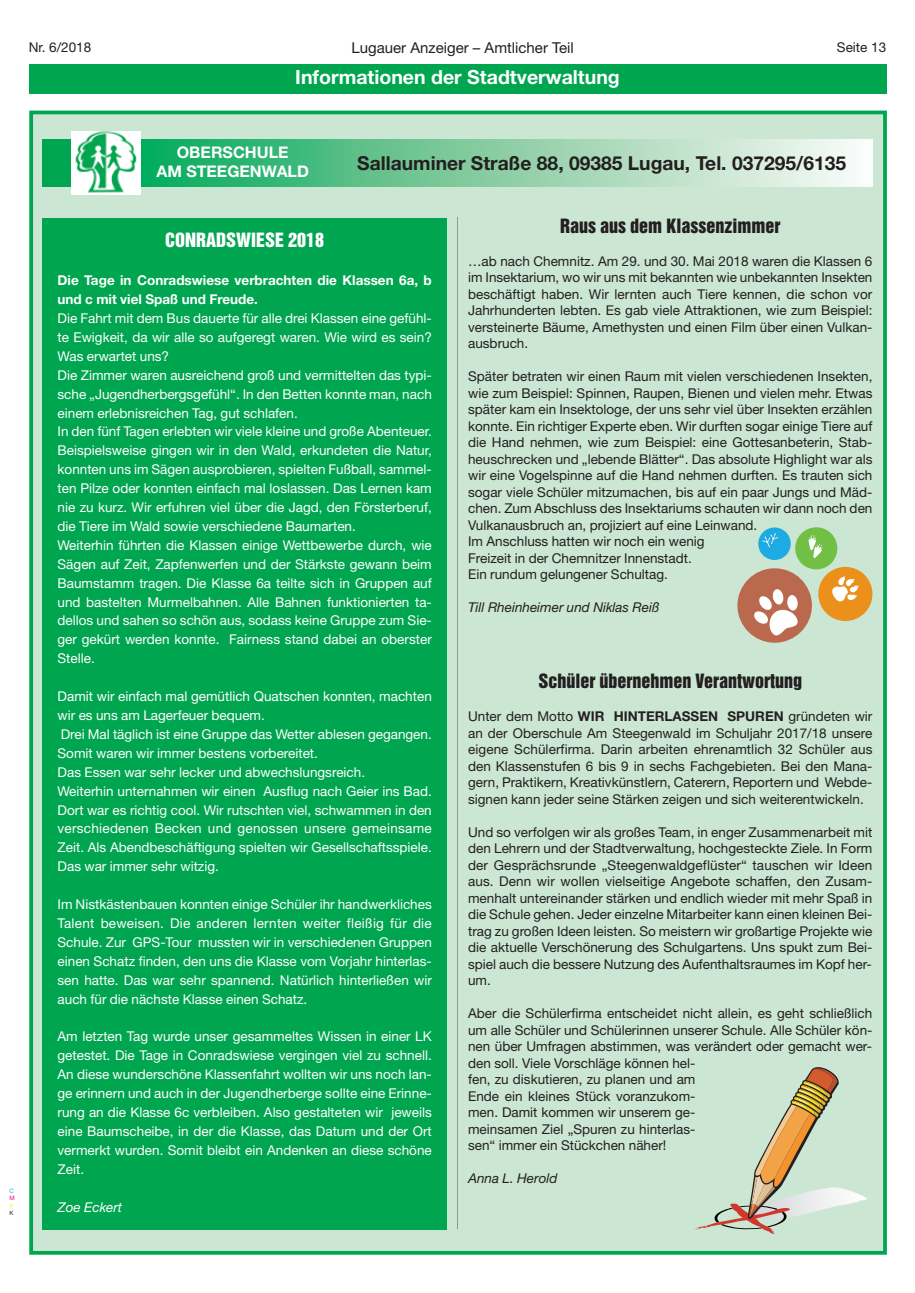
<style>
.page{position:relative;width:915px;height:1293px;background:#fff}
.page>*{position:absolute;margin:0;border:0;box-sizing:border-box;transform-origin:0 0}
.t1{font:700 19.5px "Helvetica Neue";color:#fff}
.t2{font:700 19.2px "Helvetica Neue";color:#231f20}
.t3{font:18px "Helvetica Inserat";color:#231f20}
.t4{font:18px "Helvetica Inserat";color:#fff}
.t5{font:700 16.05px/19.2px "Helvetica Neue";color:#fff;text-align:center}
.t6{font:15px "Helvetica Neue";color:#231f20}
.t7{font:13.5px/16.5px "Helvetica Neue";color:#231f20;text-align:justify}
.t8{font:13.5px/18.9px "Helvetica Neue";color:#fff}
.t9{font:700 13.5px/18.9px "Helvetica Neue";color:#fff}
.t10{font:italic 13.5px "Helvetica Neue";color:#231f20}
.t11{font:italic 13.5px "Helvetica Neue";color:#fff}
.t12{font:6px "Helvetica Neue";color:#00aeef}
.t13{font:6px "Helvetica Neue";color:#ed028c}
.t14{font:6px "Helvetica Neue";color:#fff101}
.t15{font:6px "Helvetica Neue";color:#231f20}
.s1{font-weight:700}
</style>
<div class="page">
<div style="left:29px;top:64px;width:857px;height:30px;background:#00a54f"></div>
<div style="left:33px;top:114px;width:849px;height:1137px;background:#cbe6d3"></div>
<div style="left:29px;top:111px;width:857px;height:1143px;border:4px solid #00a54f"></div>
<svg style="left:43px;top:139px;width:828px;height:47px;background:#80cea3"></svg>
<img style="left:72px;top:131px;width:68px;height:64px">
<hr style="left:457px;top:217px;width:1px;height:1012px;background:#939598">
<div style="left:43px;top:218px;width:403px;height:1011px;background:#00a54f"></div>
<div style="left:737px;top:568px;width:74px;height:75px;background:#ba694e;border-radius:50%"></div>
<svg style="left:752px;top:589px;width:49px;height:52px"></svg>
<div style="left:818px;top:567px;width:54px;height:54px;background:#eb901b;border-radius:50%"></div>
<svg style="left:832px;top:576px;width:26px;height:26px"></svg>
<svg style="left:758px;top:527px;width:81px;height:42px"></svg>
<hr style="left:866px;top:1187px;width:1px;height:32px;background:#fff">
<svg style="left:695px;top:1067px;width:171px;height:167px"></svg>
<p class="t7" style="left:29px;top:40px;width:64px">Nr. 6/2018</p>
<p class="t6" style="left:351px;top:42px;width:224px">Lugauer Anzeiger – Amtlicher Teil</p>
<p class="t7" style="left:836px;top:40px;width:51px">Seite 13</p>
<h1 class="t1" style="left:295px;top:70px;width:326px">Informationen der Stadtverwaltung</h1>
<p class="t12" style="left:9px;top:1188px;width:6px">C</p>
<p class="t13" style="left:9px;top:1196px;width:7px">M</p>
<p class="t14" style="left:9px;top:1203px;width:5px">Y</p>
<p class="t15" style="left:9px;top:1210px;width:6px">K</p>
<p class="t5" style="left:156px;top:144px;width:154px">OBERSCHULE<br>AM STEEGENWALD</p>
<h2 class="t2" style="left:357px;top:156px;width:490px">Sallauminer Straße 88, 09385 Lugau, Tel. 037295/6135</h2>
<h3 class="t4" style="left:165px;top:233px;width:161px">CONRADSWIESE 2018</h3>
<p class="t9" style="left:58px;top:272px;width:375px">Die Tage in Conradswiese verbrachten die Klassen 6a, b und c mit viel Spaß und Freude.</p>
<p class="t8" style="left:58px;top:310px;width:375px">Die Fahrt mit dem Bus dauerte für alle drei Klassen eine gefühl&shy;te Ewigkeit, da wir alle so aufgeregt waren. Wie wird es sein?<br>Was erwartet uns?<br>Die Zimmer waren ausreichend groß und vermittelten das typi&shy;sche „Jugendherbergsgefühl“. In den Betten konnte man, nach einem erlebnisreichen Tag, gut schlafen.<br>In den fünf Tagen erlebten wir viele kleine und große Abenteuer.<br>Beispielsweise gingen wir in den Wald, erkundeten die Natur, konnten uns im Sägen ausprobieren, spielten Fußball, sammel&shy;ten Pilze oder konnten einfach mal loslassen. Das Lernen kam nie zu kurz. Wir erfuhren viel über die Jagd, den Försterberuf, die Tiere im Wald sowie verschiedene Baumarten.<br>Weiterhin führten die Klassen einige Wettbewerbe durch, wie Sägen auf Zeit, Zapfenwerfen und der Stärkste gewann beim Baumstamm tragen. Die Klasse 6a teilte sich in Gruppen auf und bastelten Murmelbahnen. Alle Bahnen funktionierten ta&shy;dellos und sahen so schön aus, sodass keine Gruppe zum Sie&shy;ger gekürt werden konnte. Fairness stand dabei an oberster Stelle.</p>
<p class="t8" style="left:58px;top:688px;width:375px">Damit wir einfach mal gemütlich Quatschen konnten, machten wir es uns am Lagerfeuer bequem.<br>Drei Mal täglich ist eine Gruppe das Wetter ablesen gegangen.<br>Somit waren wir immer bestens vorbereitet.<br>Das Essen war sehr lecker und abwechslungsreich.<br>Weiterhin unternahmen wir einen Ausflug nach Geier ins Bad.<br>Dort war es richtig cool. Wir rutschten viel, schwammen in den verschiedenen Becken und genossen unsere gemeinsame Zeit. Als Abendbeschäftigung spielten wir Gesellschaftsspiele.<br>Das war immer sehr witzig.</p>
<p class="t8" style="left:58px;top:896px;width:375px;text-align:justify">Im Nistkästenbauen konnten einige Schüler ihr handwerkliches Talent beweisen. Die anderen lernten weiter fleißig für die Schule. Zur GPS-Tour mussten wir in verschiedenen Gruppen einen Schatz finden, den uns die Klasse vom Vorjahr hinterlas&shy;sen hatte. Das war sehr spannend. Natürlich hinterließen wir auch für die nächste Klasse einen Schatz.</p>
<p class="t8" style="left:58px;top:1028px;width:375px;text-align:justify">Am letzten Tag wurde unser gesammeltes Wissen in einer LK getestet. Die Tage in Conradswiese vergingen viel zu schnell.<br>An diese wunderschöne Klassenfahrt wollten wir uns noch lan&shy;ge erinnern und auch in der Jugendherberge sollte eine Erinne&shy;rung an die Klasse 6c verbleiben. Also gestalteten wir jeweils eine Baumscheibe, in der die Klasse, das Datum und der Ort vermerkt wurden. Somit bleibt ein Andenken an diese schöne Zeit.</p>
<p class="t11" style="left:58px;top:1202px;width:66px">Zoe Eckert</p>
<h3 class="t3" style="left:560px;top:218px;width:222px">Raus aus dem Klassenzimmer</h3>
<p class="t7" style="left:468px;top:254px;width:405px">…ab nach Chemnitz. Am 29. und 30. Mai 2018 waren die Klassen 6 im Insektarium, wo wir uns mit bekannten wie unbekannten Insekten beschäftigt haben. Wir lernten auch Tiere kennen, die schon vor Jahrhunderten lebten. Es gab viele Attraktionen, wie zum Beispiel: versteinerte Bäume, Amethysten und einen Film über einen Vulkan&shy;ausbruch.</p>
<p class="t7" style="left:468px;top:370px;width:405px;text-align:left">Später betraten wir einen Raum mit vielen verschiedenen Insekten, wie zum Beispiel: Spinnen, Raupen, Bienen und vielen mehr. Etwas später kam ein Insektologe, der uns sehr viel über Insekten erzählen konnte. Ein richtiger Experte eben. Wir durften sogar einige Tiere auf die Hand nehmen, wie zum Beispiel: eine Gottesanbeterin, Stab&shy;heuschrecken und „lebende Blätter“. Das absolute Highlight war als wir eine Vogelspinne auf die Hand nehmen durften. Es trauten sich sogar viele Schüler mitzumachen, bis auf ein paar Jungs und Mäd&shy;chen. Zum Abschluss des Insektariums schauten wir dann noch den Vulkanausbruch an, projiziert auf eine Leinwand.<br>Im Anschluss hatten wir noch ein wenig<br>Freizeit in der Chemnitzer Innenstadt.<br>Ein rundum gelungener Schultag.</p>
<p class="t10" style="left:468px;top:603px;width:192px">Till Rheinheimer und Niklas Reiß</p>
<h3 class="t3" style="left:538px;top:673px;width:265px">Schüler übernehmen Verantwortung</h3>
<p class="t7" style="left:468px;top:709px;width:405px">Unter dem Motto <span class="s1">WIR HINTERLASSEN SPUREN</span> gründeten wir an der Oberschule Am Steegenwald im Schuljahr 2017/18 unsere eigene Schülerfirma. Darin arbeiten ehrenamtlich 32 Schüler aus den Klassenstufen 6 bis 9 in sechs Fachgebieten. Bei den Mana&shy;gern, Praktikern, Kreativkünstlern, Caterern, Reportern und Webde&shy;signen kann jeder seine Stärken zeigen und sich weiterentwickeln.</p>
<p class="t7" style="left:468px;top:825px;width:405px">Und so verfolgen wir als großes Team, in enger Zusammenarbeit mit den Lehrern und der Stadtverwaltung, hochgesteckte Ziele. In Form der Gesprächsrunde „Steegenwaldgeflüster“ tauschen wir Ideen aus. Denn wir wollen vielseitige Angebote schaffen, den Zusam&shy;menhalt untereinander stärken und endlich wieder mit mehr Spaß in die Schule gehen. Jeder einzelne Mitarbeiter kann einen kleinen Bei&shy;trag zu großen Ideen leisten. So meistern wir großartige Projekte wie die aktuelle Verschönerung des Schulgartens. Uns spukt zum Bei&shy;spiel auch die bessere Nutzung des Aufenthaltsraumes im Kopf her&shy;um.</p>
<p class="t7" style="left:468px;top:1006px;width:405px;text-align:left">Aber die Schülerfirma entscheidet nicht allein, es geht schließlich um alle Schüler und Schülerinnen unserer Schule. Alle Schüler kön&shy;nen über Umfragen abstimmen, was verändert oder gemacht wer&shy;den soll. Viele Vorschläge können hel-<br>fen, zu diskutieren, zu planen und am<br>Ende ein kleines Stück voranzukom-<br>men. Damit kommen wir unserem ge-<br>meinsamen Ziel „Spuren zu hinterlas-<br>sen“ immer ein Stückchen näher!</p>
<p class="t10" style="left:468px;top:1173px;width:91px">Anna L. Herold</p>
</div>
